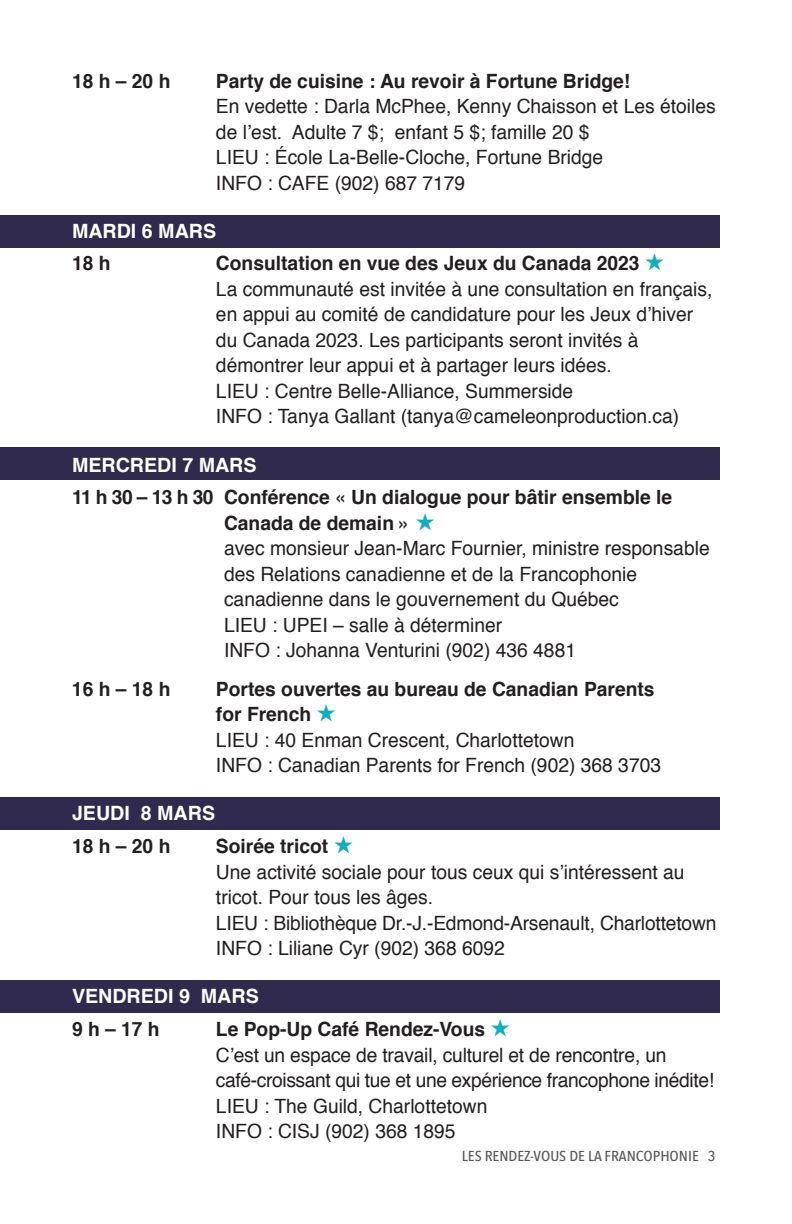
<style>
.page{position:relative;width:792px;height:1224px;background:#fff}
.page>*{position:absolute;margin:0;border:0;box-sizing:border-box;transform-origin:0 0}
.t1{font:19.6px/25.6px "Helvetica";color:#231f20}
.t2{font:700 19.6px "Helvetica";color:#231f20}
.t3{font:700 19.6px "Helvetica";color:#fff}
.t4{font:500 14.4px "Avenir Next Condensed";color:#57585a;scale:1.11 1}
.s1{font-weight:700}
.s2{color:#10aebe}
</style>
<div class="page">
<div style="left:0;top:215px;width:720px;height:33px;background:#302b4e"></div>
<div style="left:0;top:447px;width:720px;height:33px;background:#302b4e"></div>
<div style="left:0;top:797px;width:720px;height:33px;background:#302b4e"></div>
<div style="left:0;top:980px;width:720px;height:33px;background:#302b4e"></div>
<p class="t2" style="left:72px;top:65px;width:100px">18 h – 20 h</p>
<p class="t2" style="left:216px;top:65px;width:416px">Party de cuisine : Au revoir à Fortune Bridge!</p>
<p class="t1" style="left:216px;top:94px;width:501px">En vedette : Darla McPhee, Kenny Chaisson et Les étoiles de l’est. Adulte 7 $; enfant 5 $; famille 20 $<br>LIEU : École La-Belle-Cloche, Fortune Bridge<br>INFO : CAFE (902) 687 7179</p>
<p class="t3" style="left:72px;top:215px;width:146px">MARDI 6 MARS</p>
<p class="t2" style="left:72px;top:248px;width:40px">18 h</p>
<p class="t1" style="left:216px;top:251px;width:498px"><span class="s1">Consultation en vue des Jeux du Canada 2023</span> <span class="s2">★<br></span>La communauté est invitée à une consultation en français, en appui au comité de candidature pour les Jeux d’hiver du Canada 2023. Les participants seront invités à démontrer leur appui et à partager leurs idées.<br>LIEU : Centre Belle-Alliance, Summerside<br>INFO : Tanya Gallant (tanya@cameleonproduction.ca)</p>
<p class="t3" style="left:72px;top:449px;width:186px">MERCREDI 7 MARS</p>
<p class="t1" style="left:224px;top:485px;width:487px;text-indent:-152px"><span class="s1">11 h 30 – 13 h 30 Conférence « Un dialogue pour bâtir ensemble le Canada de demain »</span> <span class="s2">★<br></span>avec monsieur Jean-Marc Fournier, ministre responsable des Relations canadienne et de la Francophonie canadienne dans le gouvernement du Québec<br>LIEU : UPEI – salle à déterminer<br>INFO : Johanna Venturini (902) 436 4881</p>
<p class="t2" style="left:72px;top:673px;width:100px">16 h – 18 h</p>
<p class="t1" style="left:216px;top:677px;width:447px"><span class="s1">Portes ouvertes au bureau de Canadian Parents for French</span> <span class="s2">★<br></span>LIEU : 40 Enman Crescent, Charlottetown<br>INFO : Canadian Parents for French (902) 368 3703</p>
<p class="t3" style="left:72px;top:798px;width:145px">JEUDI 8 MARS</p>
<p class="t2" style="left:72px;top:830px;width:100px">18 h – 20 h</p>
<p class="t1" style="left:216px;top:834px;width:502px"><span class="s1">Soirée tricot</span> <span class="s2">★<br></span>Une activité sociale pour tous ceux qui s’intéressent au tricot. Pour tous les âges.<br>LIEU : Bibliothèque Dr.-J.-Edmond-Arsenault, Charlottetown INFO : Liliane Cyr (902) 368 6092</p>
<p class="t3" style="left:72px;top:981px;width:188px">VENDREDI 9 MARS</p>
<p class="t2" style="left:72px;top:1013px;width:89px">9 h – 17 h</p>
<p class="t1" style="left:216px;top:1017px;width:500px"><span class="s1">Le Pop-Up Café Rendez-Vous</span> <span class="s2">★<br></span>C’est un espace de travail, culturel et de rencontre, un café-croissant qui tue et une expérience francophone inédite!<br>LIEU : The Guild, Charlottetown<br>INFO : CISJ (902) 368 1895</p>
<p class="t4" style="left:462px;top:1147px;width:230px">LES RENDEZ-VOUS DE LA FRANCOPHONIE 3</p>
</div>
